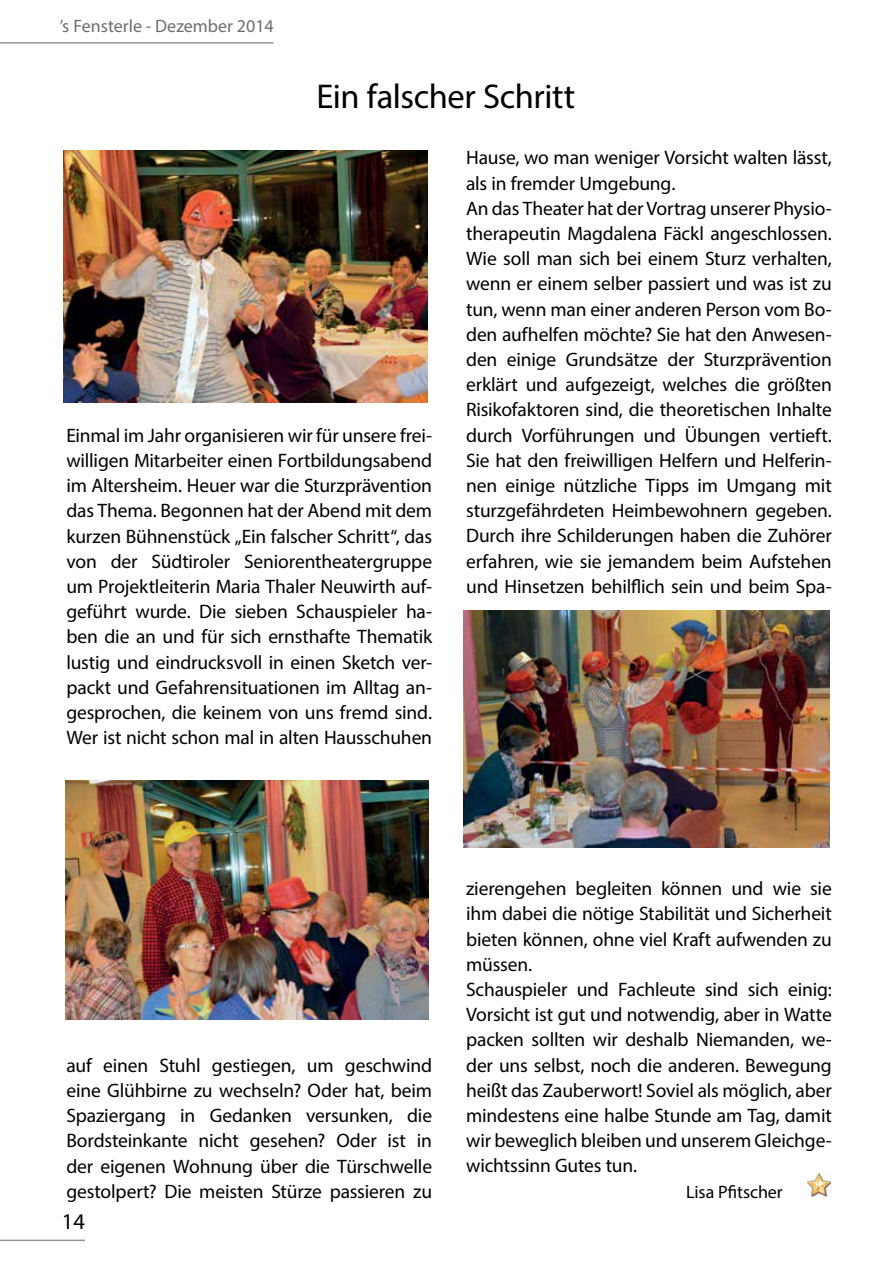
<style>
.page{position:relative;width:893px;height:1263px;background:#fff}
.page>*{position:absolute;margin:0;border:0;box-sizing:border-box;transform-origin:0 0}
.t1{font:34.5px "Myriad Pro";letter-spacing:-.01em;color:#000}
.t2{font:22.5px "Myriad Pro";color:#000}
.t3{font:19.5px/25.2px "Myriad Pro";letter-spacing:-.005em;color:#000;text-align:justify}
.t4{font:18px "Myriad Pro";color:#6d6e71}
.t5{font:18px "Myriad Pro";letter-spacing:-.005em;color:#000}
</style>
<div class="page">
<hr style="left:0;top:42px;width:274px;height:2px;background:#939598">
<hr style="left:0;top:1239px;width:85px;height:2px;background:#939598">
<img style="left:807px;top:1173px;width:25px;height:24px">
<img style="left:63px;top:150px;width:365px;height:252px">
<img style="left:463px;top:611px;width:367px;height:237px">
<img style="left:65px;top:780px;width:363px;height:239px">
<p class="t4" style="left:60px;top:15px;width:216px">’s Fensterle - Dezember 2014</p>
<h1 class="t1" style="left:317px;top:75px;width:260px">Ein falscher Schritt</h1>
<p class="t3" style="left:66px;top:422px;width:367px">Einmal im Jahr organisieren wir für unsere frei&shy;willigen Mitarbeiter einen Fortbildungsabend im Altersheim. Heuer war die Sturzprävention das Thema. Begonnen hat der Abend mit dem kurzen Bühnenstück „Ein falscher Schritt“, das von der Südtiroler Seniorentheatergruppe um Projektleiterin Maria Thaler Neuwirth auf&shy;geführt wurde. Die sieben Schauspieler ha&shy;ben die an und für sich ernsthafte Thematik lustig und eindrucksvoll in einen Sketch ver&shy;packt und Gefahrensituationen im Alltag an&shy;gesprochen, die keinem von uns fremd sind.<br>Wer ist nicht schon mal in alten Hausschuhen</p>
<p class="t3" style="left:466px;top:145px;width:367px;text-align:left">Hause, wo man weniger Vorsicht walten lässt, als in fremder Umgebung.<br>An das Theater hat der Vortrag unserer Physio&shy;therapeutin Magdalena Fäckl angeschlossen.<br>Wie soll man sich bei einem Sturz verhalten, wenn er einem selber passiert und was ist zu tun, wenn man einer anderen Person vom Bo&shy;den aufhelfen möchte? Sie hat den Anwesen&shy;den einige Grundsätze der Sturzprävention erklärt und aufgezeigt, welches die größten Risikofaktoren sind, die theoretischen Inhalte durch Vorführungen und Übungen vertieft.<br>Sie hat den freiwilligen Helfern und Helferin&shy;nen einige nützliche Tipps im Umgang mit sturzgefährdeten Heimbewohnern gegeben.<br>Durch ihre Schilderungen haben die Zuhörer erfahren, wie sie jemandem beim Aufstehen und Hinsetzen behilflich sein und beim Spa-</p>
<p class="t3" style="left:66px;top:1052px;width:367px">auf einen Stuhl gestiegen, um geschwind eine Glühbirne zu wechseln? Oder hat, beim Spaziergang in Gedanken versunken, die Bordsteinkante nicht gesehen? Oder ist in der eigenen Wohnung über die Türschwelle gestolpert? Die meisten Stürze passieren zu</p>
<p class="t2" style="left:62px;top:1207px;width:25px">14</p>
<p class="t3" style="left:466px;top:876px;width:367px;text-align:left">zierengehen begleiten können und wie sie ihm dabei die nötige Stabilität und Sicherheit bieten können, ohne viel Kraft aufwenden zu müssen.<br>Schauspieler und Fachleute sind sich einig:<br>Vorsicht ist gut und notwendig, aber in Watte packen sollten wir deshalb Niemanden, we&shy;der uns selbst, noch die anderen. Bewegung heißt das Zauberwort! Soviel als möglich, aber mindestens eine halbe Stunde am Tag, damit wir beweglich bleiben und unserem Gleichge&shy;wichtssinn Gutes tun.</p>
<p class="t5" style="left:686px;top:1181px;width:98px">Lisa Pfitscher</p>
</div>
